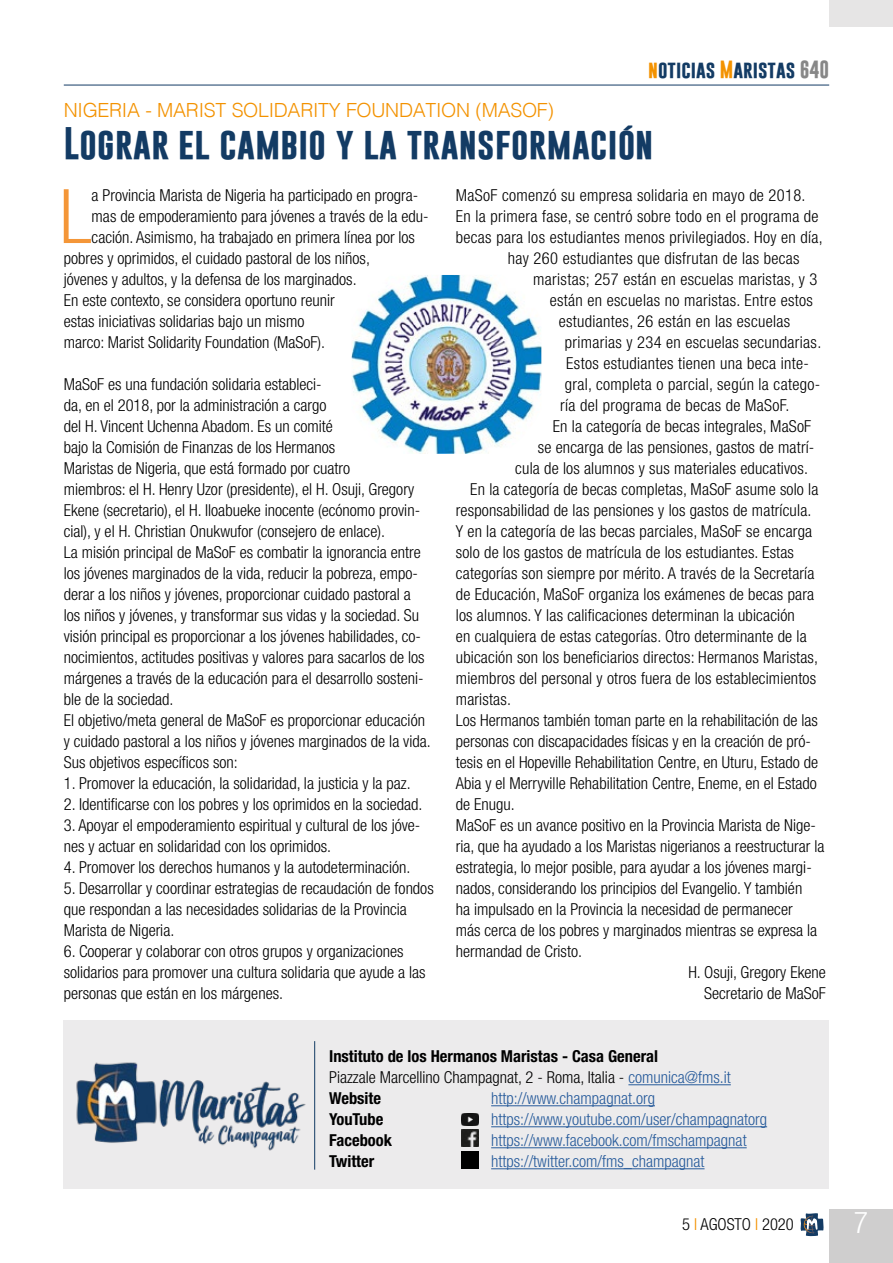
<style>
.page{position:relative;width:893px;height:1263px;background:#fff}
.page>*{position:absolute;margin:0;border:0;box-sizing:border-box;transform-origin:0 0}
.t1{font:300 condensed 75.3px "Helvetica Neue";color:#f49638}
.t2{font:700 33px "Gobold";letter-spacing:.01em;color:#133b64}
.t3{font:300 condensed 30px "Helvetica Neue";color:#fff}
.t4{font:300 19.5px "Helvetica";letter-spacing:-.015em;color:#f39200}
.t5{font:700 18px "Gobold";color:#133b64}
.t6{font:300 condensed 16.5px/21px "Helvetica Neue";color:#000}
.t7{font:300 condensed 16.5px "Helvetica Neue";letter-spacing:.02em;color:#000}
.t8{font:300 condensed 16.5px "Helvetica Neue";color:#275b9b}
.t9{font:700 condensed 16.5px "Helvetica Neue";color:#000}
.s1{color:#f39200}
.s2{color:#878787}
.s3{font-weight:700}
.s4{color:#275b9b}
</style>
<div class="page">
<div style="left:64px;top:1020px;width:765px;height:168px;background:#ecebec"></div>
<hr style="left:628px;top:1084px;width:103px;height:1px;background:#275b9b">
<hr style="left:314px;top:1041px;width:1px;height:129px;background:#133b64">
<img style="left:76px;top:1062px;width:230px;height:89px">
<hr style="left:64px;top:85px;width:765px;height:1px;background:#133b64">
<div style="left:829px;top:1209px;width:64px;height:54px;background:#cfcece"></div>
<div style="left:829px;top:0;width:64px;height:27px;background:#e6e5e5"></div>
<svg style="left:800px;top:1213px;width:24px;height:23px"></svg>
<hr style="left:491px;top:1105px;width:164px;height:1px;background:#275b9b">
<hr style="left:491px;top:1126px;width:276px;height:1px;background:#275b9b">
<hr style="left:491px;top:1147px;width:256px;height:1px;background:#275b9b">
<hr style="left:491px;top:1168px;width:214px;height:1px;background:#275b9b">
<img style="left:461px;top:1129px;width:17px;height:17px">
<img style="left:461px;top:1152px;width:17px;height:17px">
<img style="left:461px;top:1113px;width:17px;height:12px">
<img style="left:352px;top:275px;width:189px;height:179px">
<p class="t5" style="left:648px;top:57px;width:182px"><span class="s1">n</span>oticias <span class="s1">M</span>aristas <span class="s2">640</span></p>
<p class="t4" style="left:64px;top:93px;width:492px">NIGERIA - MARIST SOLIDARITY FOUNDATION (MASOF)</p>
<h2 class="t2" style="left:64px;top:122px;width:591px">Lograr el cambio y la transformación</h2>
<h1 class="t1" style="left:60px;top:173px;width:34px">L</h1>
<p class="t6" style="left:92px;top:185px;width:328px">a Provincia Marista de Nigeria ha participado en progra-</p>
<p class="t7" style="left:456px;top:186px;width:351px">MaSoF comenzó su empresa solidaria en mayo de 2018.</p>
<p class="t7" style="left:456px;top:207px;width:364px">En la primera fase, se centró sobre todo en el programa de</p>
<p class="t7" style="left:456px;top:228px;width:368px">becas para los estudiantes menos privilegiados. Hoy en día,</p>
<p class="t7" style="left:508px;top:249px;width:293px">hay 260 estudiantes que disfrutan de las becas</p>
<p class="t7" style="left:533px;top:270px;width:286px">maristas; 257 están en escuelas maristas, y 3</p>
<p class="t7" style="left:550px;top:291px;width:265px">están en escuelas no maristas. Entre estos</p>
<p class="t7" style="left:559px;top:312px;width:233px">estudiantes, 26 están en las escuelas</p>
<p class="t7" style="left:565px;top:333px;width:258px">primarias y 234 en escuelas secundarias.</p>
<p class="t7" style="left:566px;top:354px;width:244px">Estos estudiantes tienen una beca inte-</p>
<p class="t7" style="left:565px;top:375px;width:257px">gral, completa o parcial, según la catego-</p>
<p class="t7" style="left:560px;top:396px;width:231px">ría del programa de becas de MaSoF.</p>
<p class="t6" style="left:553px;top:416px;width:260px">En la categoría de becas integrales, MaSoF</p>
<p class="t6" style="left:538px;top:437px;width:278px">se encarga de las pensiones, gastos de matrí-</p>
<p class="t6" style="left:515px;top:458px;width:294px">cula de los alumnos y sus materiales educativos.</p>
<p class="t6" style="left:470px;top:479px;width:350px">En la categoría de becas completas, MaSoF asume solo la</p>
<p class="t6" style="left:456px;top:500px;width:357px">responsabilidad de las pensiones y los gastos de matrícula.</p>
<p class="t6" style="left:456px;top:521px;width:358px">Y en la categoría de las becas parciales, MaSoF se encarga</p>
<p class="t6" style="left:456px;top:542px;width:340px">solo de los gastos de matrícula de los estudiantes. Estas</p>
<p class="t6" style="left:456px;top:563px;width:360px">categorías son siempre por mérito. A través de la Secretaría</p>
<p class="t6" style="left:456px;top:584px;width:360px">de Educación, MaSoF organiza los exámenes de becas para</p>
<p class="t6" style="left:456px;top:605px;width:341px">los alumnos. Y las calificaciones determinan la ubicación</p>
<p class="t6" style="left:456px;top:626px;width:352px">en cualquiera de estas categorías. Otro determinante de la</p>
<p class="t6" style="left:456px;top:647px;width:364px">ubicación son los beneficiarios directos: Hermanos Maristas,</p>
<p class="t6" style="left:456px;top:668px;width:362px">miembros del personal y otros fuera de los establecimientos</p>
<p class="t6" style="left:456px;top:689px;width:57px">maristas.</p>
<p class="t6" style="left:456px;top:710px;width:363px">Los Hermanos también toman parte en la rehabilitación de las</p>
<p class="t6" style="left:456px;top:731px;width:357px">personas con discapacidades físicas y en la creación de pró-</p>
<p class="t6" style="left:456px;top:752px;width:364px">tesis en el Hopeville Rehabilitation Centre, en Uturu, Estado de</p>
<p class="t6" style="left:456px;top:773px;width:362px">Abia y el Merryville Rehabilitation Centre, Eneme, en el Estado</p>
<p class="t6" style="left:456px;top:794px;width:60px">de Enugu.</p>
<p class="t6" style="left:456px;top:815px;width:361px">MaSoF es un avance positivo en la Provincia Marista de Nige-</p>
<p class="t6" style="left:456px;top:836px;width:370px">ria, que ha ayudado a los Maristas nigerianos a reestructurar la</p>
<p class="t6" style="left:456px;top:857px;width:357px">estrategia, lo mejor posible, para ayudar a los jóvenes margi-</p>
<p class="t6" style="left:456px;top:878px;width:348px">nados, considerando los principios del Evangelio. Y también</p>
<p class="t6" style="left:456px;top:899px;width:338px">ha impulsado en la Provincia la necesidad de permanecer</p>
<p class="t6" style="left:456px;top:920px;width:363px">más cerca de los pobres y marginados mientras se expresa la</p>
<p class="t6" style="left:456px;top:941px;width:128px">hermandad de Cristo.</p>
<p class="t6" style="left:688px;top:962px;width:139px">H. Osuji, Gregory Ekene</p>
<p class="t6" style="left:704px;top:983px;width:123px">Secretario de MaSoF</p>
<p class="t6" style="left:92px;top:206px;width:338px">mas de empoderamiento para jóvenes a través de la edu-</p>
<p class="t6" style="left:92px;top:227px;width:325px">cación. Asimismo, ha trabajado en primera línea por los</p>
<p class="t6" style="left:64px;top:248px;width:308px">pobres y oprimidos, el cuidado pastoral de los niños,</p>
<p class="t6" style="left:64px;top:269px;width:294px">jóvenes y adultos, y la defensa de los marginados.</p>
<p class="t6" style="left:64px;top:290px;width:272px">En este contexto, se considera oportuno reunir</p>
<p class="t6" style="left:64px;top:311px;width:242px">estas iniciativas solidarias bajo un mismo</p>
<p class="t6" style="left:64px;top:332px;width:263px">marco: Marist Solidarity Foundation (MaSoF).</p>
<p class="t6" style="left:64px;top:374px;width:368px">MaSoF es una fundación solidaria estableci-<br>da, en el 2018, por la administración a cargo<br>del H. Vincent Uchenna Abadom. Es un comité<br>bajo la Comisión de Finanzas de los Hermanos<br>Maristas de Nigeria, que está formado por cuatro<br>miembros: el H. Henry Uzor (presidente), el H. Osuji, Gregory Ekene (secretario), el H. Iloabueke inocente (ecónomo provin&shy;cial), y el H. Christian Onukwufor (consejero de enlace).<br>La misión principal de MaSoF es combatir la ignorancia entre los jóvenes marginados de la vida, reducir la pobreza, empo&shy;derar a los niños y jóvenes, proporcionar cuidado pastoral a los niños y jóvenes, y transformar sus vidas y la sociedad. Su visión principal es proporcionar a los jóvenes habilidades, co&shy;nocimientos, actitudes positivas y valores para sacarlos de los márgenes a través de la educación para el desarrollo sosteni&shy;ble de la sociedad.<br>El objetivo/meta general de MaSoF es proporcionar educación y cuidado pastoral a los niños y jóvenes marginados de la vida.<br>Sus objetivos específicos son:</p>
<p class="t6" style="left:64px;top:773px;width:348px">1. Promover la educación, la solidaridad, la justicia y la paz.</p>
<p class="t6" style="left:64px;top:794px;width:360px">2. Identificarse con los pobres y los oprimidos en la sociedad.</p>
<p class="t6" style="left:64px;top:815px;width:358px">3. Apoyar el empoderamiento espiritual y cultural de los jóve&shy;nes y actuar en solidaridad con los oprimidos.</p>
<p class="t6" style="left:64px;top:857px;width:348px">4. Promover los derechos humanos y la autodeterminación.</p>
<p class="t6" style="left:64px;top:878px;width:371px">5. Desarrollar y coordinar estrategias de recaudación de fondos que respondan a las necesidades solidarias de la Provincia<br>Marista de Nigeria.</p>
<p class="t6" style="left:64px;top:941px;width:363px">6. Cooperar y colaborar con otros grupos y organizaciones solidarios para promover una cultura solidaria que ayude a las personas que están en los márgenes.</p>
<p class="t6" style="left:329px;top:1046px;width:403px"><span class="s3">Instituto de los Hermanos Maristas - Casa General<br></span>Piazzale Marcellino Champagnat, 2 - Roma, Italia - <span class="s4">comunica@fms.it</span></p>
<p class="t9" style="left:329px;top:1088px;width:53px">Website</p>
<p class="t8" style="left:491px;top:1089px;width:165px">http://www.champagnat.org</p>
<p class="t9" style="left:329px;top:1109px;width:56px">YouTube</p>
<p class="t8" style="left:491px;top:1110px;width:277px">https://www.youtube.com/user/champagnatorg</p>
<p class="t9" style="left:329px;top:1130px;width:64px">Facebook</p>
<p class="t8" style="left:491px;top:1131px;width:257px">https://www.facebook.com/fmschampagnat</p>
<p class="t9" style="left:329px;top:1151px;width:47px">Twitter</p>
<p class="t8" style="left:491px;top:1152px;width:215px">https://twitter.com/fms_champagnat</p>
<p class="t6" style="left:682px;top:1214px;width:113px">5 <span class="s1">I</span> AGOSTO <span class="s1">I</span> 2020</p>
<h3 class="t3" style="left:854px;top:1205px;width:16px">7</h3>
</div>
